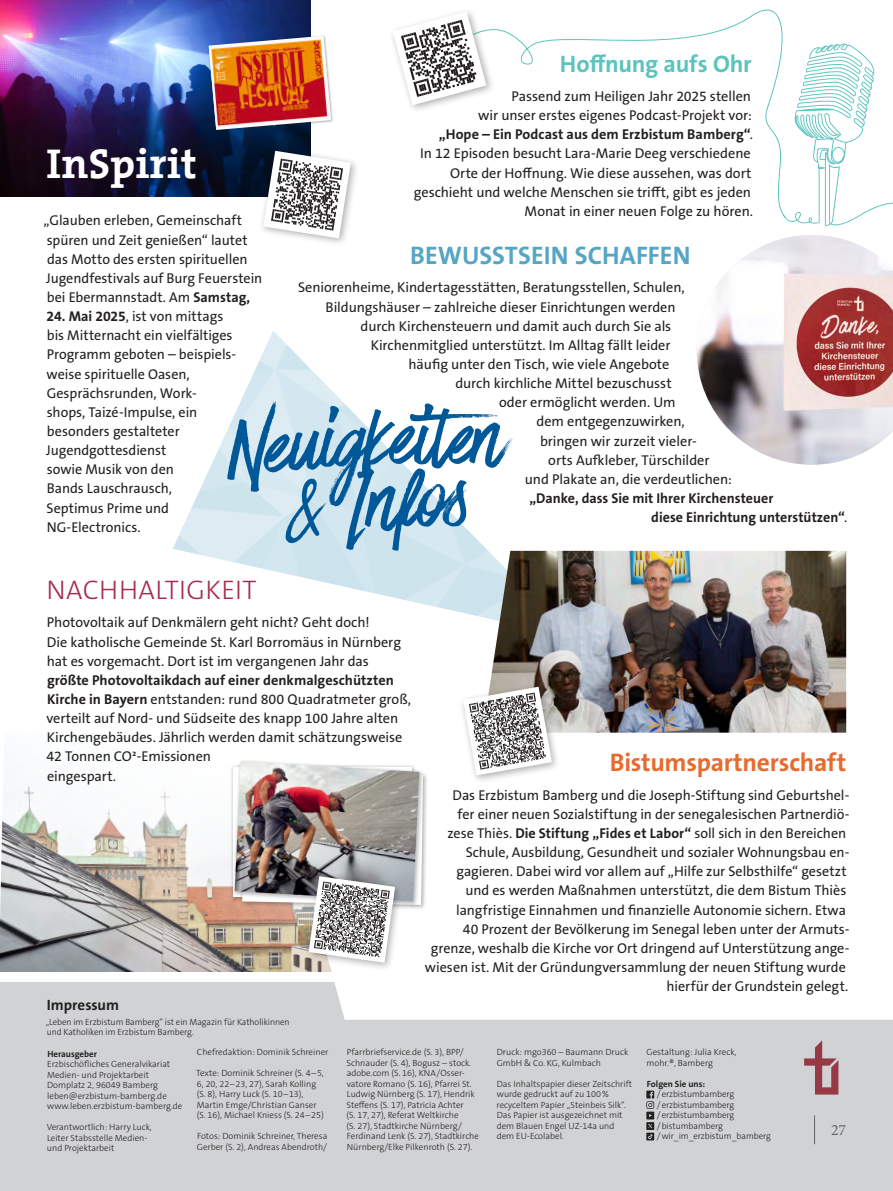
<style>
.page{position:relative;width:893px;height:1191px;background:#fff}
.page>*{position:absolute;margin:0;border:0;box-sizing:border-box;transform-origin:0 0}
.t1{font:99px "Have Heart One";color:#005898}
.t2{font:700 42px "The Serif 7";color:#fff}
.t3{font:300 27px "The Sans B W3";letter-spacing:.015em;color:#a52b4c}
.t4{font:700 25.5px "The Sans B W7";letter-spacing:-.01em;color:#e76a2e}
.t5{font:700 25.5px "The Sans B W7";letter-spacing:.005em;color:#56a5c4}
.t6{font:700 24px "The Sans B W7";letter-spacing:-.01em;color:#5ac4bd}
.t7{font:15.75px "Minion Pro";color:#636366}
.t8{font:700 15px "The Sans B W7";color:#231f20}
.t9{font:14.25px/19.2px "The Sans B W5 Plain";letter-spacing:-.005em;color:#231f20}
.t10{font:700 14.25px/19.2px "The Sans B W7";color:#231f20}
.t11{font:300 9px/10.5px "The Sans B W3";color:#231f20}
.t12{font:700 9px "The Sans B W7";color:#231f20}
.s1{font-family:"The Sans B W7";font-weight:700}
.s2{font-family:"The Sans B W5 Plain";font-weight:400}
.s3{font-size:81px}
</style>
<div class="page">
<img style="left:0;top:786px;width:310px;height:186px">
<div style="left:0;top:981px;width:893px;height:210px;background:#d1d2d4"></div>
<div style="left:310px;top:971px;width:583px;height:48px;background:#fff"></div>
<div style="left:0;top:972px;width:406px;height:9px;background:#fff"></div>
<img style="left:0;top:0;width:310px;height:197px">
<img style="left:173px;top:331px;width:399px;height:286px">
<div style="left:259px;top:146px;width:100px;height:101px;background:#231f20;opacity:.35"></div>
<svg style="left:263px;top:151px;width:88px;height:87px"></svg>
<div style="left:232px;top:759px;width:193px;height:148px;background:#231f20;opacity:.35"></div>
<div style="left:207px;top:34px;width:127px;height:98px;background:#231f20;opacity:.35"></div>
<svg style="left:209px;top:36px;width:122px;height:94px"></svg>
<img style="left:209px;top:37px;width:122px;height:92px">
<svg style="left:227px;top:401px;width:286px;height:105px"></svg>
<img style="left:697px;top:235px;width:196px;height:230px">
<div style="left:304px;top:871px;width:100px;height:100px;background:#231f20;opacity:.35"></div>
<img style="left:235px;top:761px;width:188px;height:201px">
<img style="left:485px;top:551px;width:361px;height:181px">
<div style="left:459px;top:682px;width:101px;height:102px;background:#231f20;opacity:.35"></div>
<svg style="left:463px;top:686px;width:89px;height:89px"></svg>
<svg style="left:786px;top:43px;width:107px;height:183px"></svg>
<svg style="left:495px;top:9px;width:298px;height:210px"></svg>
<div style="left:388px;top:7px;width:107px;height:107px;background:#231f20;opacity:.35"></div>
<svg style="left:393px;top:11px;width:93px;height:94px"></svg>
<svg style="left:646px;top:1090px;width:8px;height:49px"></svg>
<svg style="left:814px;top:1115px;width:1px;height:29px"></svg>
<svg style="left:804px;top:1040px;width:34px;height:54px"></svg>
<h2 class="t2" style="left:47px;top:128px;width:152px">InSpirit</h2>
<p class="t9" style="left:44px;top:211px;width:220px">„Glauben erleben, Gemeinschaft spüren und Zeit genießen“ lautet das Motto des ersten spirituellen Jugendfestivals auf Burg Feuerstein bei Ebermannstadt. Am <span class="s1">Samstag,</span></p>
<p class="t9" style="left:46px;top:307px;width:190px"><span class="s1">24. Mai 2025</span>, ist von mittags bis Mitternacht ein vielfältiges<br>Programm geboten – beispiels&shy;weise spirituelle Oasen,<br>Gesprächsrunden, Work&shy;shops, Taizé-Impulse, ein besonders gestalteter<br>Jugendgottesdienst<br>sowie Musik von den<br>Bands Lauschrausch,<br>Septimus Prime und<br>NG-Electronics.</p>
<h3 class="t6" style="left:560px;top:49px;width:193px">Hoffnung aufs Ohr</h3>
<p class="t9" style="left:478px;top:87px;width:275px;text-align:right">Passend zum Heiligen Jahr 2025 stellen<br>wir unser erstes eigenes Podcast-Projekt vor:</p>
<p class="t10" style="left:439px;top:125px;width:316px">„Hope – Ein Podcast aus dem Erzbistum Bamberg“<span class="s2">.</span></p>
<p class="t9" style="left:414px;top:144px;width:341px;text-align:right">In 12 Episoden besucht Lara-Marie Deeg verschiedene Orte der Hoffnung. Wie diese aussehen, was dort geschieht und welche Menschen sie trifft, gibt es jeden Monat in einer neuen Folge zu hören.</p>
<h3 class="t5" style="left:410px;top:239px;width:282px">BEWUSSTSEIN SCHAFFEN</h3>
<p class="t9" style="left:298px;top:278px;width:388px">Seniorenheime, Kindertagesstätten, Beratungsstellen, Schulen,</p>
<p class="t9" style="left:326px;top:297px;width:352px">Bildungshäuser – zahlreiche dieser Einrichtungen werden</p>
<p class="t9" style="left:361px;top:316px;width:312px">durch Kirchensteuern und damit auch durch Sie als</p>
<p class="t9" style="left:371px;top:335px;width:301px">Kirchenmitglied unterstützt. Im Alltag fällt leider</p>
<p class="t9" style="left:408px;top:355px;width:262px">häufig unter den Tisch, wie viele Angebote</p>
<p class="t9" style="left:455px;top:374px;width:218px">durch kirchliche Mittel bezuschusst</p>
<p class="t9" style="left:499px;top:393px;width:178px">oder ermöglicht werden. Um</p>
<p class="t9" style="left:536px;top:412px;width:150px">dem entgegenzuwirken,</p>
<p class="t9" style="left:540px;top:431px;width:158px">bringen wir zurzeit vieler-</p>
<p class="t9" style="left:548px;top:450px;width:163px">orts Aufkleber, Türschilder</p>
<p class="t9" style="left:525px;top:469px;width:209px">und Plakate an, die verdeutlichen:</p>
<p class="t10" style="left:651px;top:488px;width:197px;text-indent:-122px">„Danke, dass Sie mit Ihrer Kirchensteuer<br>diese Einrichtung unterstützen“<span class="s2">.</span></p>
<h1 class="t1" style="left:295px;top:446px;width:173px"><span class="s3">&amp;</span> Infos</h1>
<h3 class="t3" style="left:47px;top:572px;width:212px">NACHHALTIGKEIT</h3>
<p class="t9" style="left:47px;top:613px;width:356px">Photovoltaik auf Denkmälern geht nicht? Geht doch!<br>Die katholische Gemeinde St. Karl Borromäus in Nürnberg hat es vorgemacht. Dort ist im vergangenen Jahr das</p>
<p class="t10" style="left:47px;top:670px;width:348px">größte Photovoltaikdach auf einer denkmalgeschützten</p>
<p class="t9" style="left:46px;top:689px;width:366px"><span class="s1">Kirche in Bayern</span> entstanden: rund 800 Quadratmeter groß, verteilt auf Nord- und Südseite des knapp 100 Jahre alten Kirchengebäudes. Jährlich werden damit schätzungsweise 42 Tonnen CO²-Emissionen<br>eingespart.</p>
<p class="t8" style="left:47px;top:995px;width:74px">Impressum</p>
<p class="t11" style="left:46px;top:1016px;width:246px">„Leben im Erzbistum Bamberg“ ist ein Magazin für Katholikinnen und Katholiken im Erzbistum Bamberg.</p>
<h3 class="t4" style="left:610px;top:746px;width:238px">Bistumspartnerschaft</h3>
<p class="t9" style="left:425px;top:785px;width:426px;text-align:right">Das Erzbistum Bamberg und die Joseph-Stiftung sind Geburtshel-<br>fer einer neuen Sozialstiftung in der senegalesischen Partnerdiö-<br>zese Thiès. <span class="s1">Die Stiftung „Fides et Labor“</span> soll sich in den Bereichen Schule, Ausbildung, Gesundheit und sozialer Wohnungsbau en&shy;gagieren. Dabei wird vor allem auf „Hilfe zur Selbsthilfe“ gesetzt<br>und es werden Maßnahmen unterstützt, die dem Bistum Thiès langfristige Einnahmen und finanzielle Autonomie sichern. Etwa<br>40 Prozent der Bevölkerung im Senegal leben unter der Armuts&shy;grenze, weshalb die Kirche vor Ort dringend auf Unterstützung ange&shy;wiesen ist. Mit der Gründungversammlung der neuen Stiftung wurde hierfür der Grundstein gelegt.</p>
<p class="t12" style="left:47px;top:1048px;width:51px">Herausgeber</p>
<p class="t11" style="left:47px;top:1059px;width:137px">Erzbischöfliches Generalvikariat<br>Medien- und Projektarbeit<br>Domplatz 2, 96049 Bamberg leben@erzbistum-bamberg.de www.leben.erzbistum-bamberg.de</p>
<p class="t11" style="left:47px;top:1122px;width:106px">Verantwortlich: Harry Luck,<br>Leiter Stabsstelle Medien&shy;und Projektarbeit</p>
<p class="t11" style="left:197px;top:1047px;width:133px">Chefredaktion: Dominik Schreiner</p>
<p class="t11" style="left:196px;top:1068px;width:129px">Texte: Dominik Schreiner (S. 4–5,<br>6, 20, 22–23, 27), Sarah Kolling (S. 8), Harry Luck (S. 10–13),<br>Martin Emge/Christian Ganser (S. 16), Michael Kniess (S. 24–25)</p>
<p class="t11" style="left:197px;top:1131px;width:132px">Fotos: Dominik Schreiner, Theresa<br>Gerber (S. 2), Andreas Abendroth/</p>
<p class="t11" style="left:347px;top:1047px;width:134px">Pfarrbriefservice.de (S. 3), BPP/ Schnauder (S. 4), Bogusz – stock. adobe.com (S. 16), KNA/Osser&shy;vatore Romano (S. 16), Pfarrei St.<br>Ludwig Nürnberg (S. 17), Hendrik Steffens (S. 17), Patricia Achter<br>(S. 17, 27), Referat Weltkirche<br>(S. 27), Stadtkirche Nürnberg/ Ferdinand Lenk (S. 27), Stadtkirche Nürnberg/Elke Pilkenroth (S. 27).</p>
<p class="t11" style="left:497px;top:1047px;width:133px">Druck: mgo360 – Baumann Druck<br>GmbH &amp; Co. KG, Kulmbach</p>
<p class="t11" style="left:497px;top:1078px;width:137px">Das Inhaltspapier dieser Zeitschrift wurde gedruckt auf zu 100% recyceltem Papier „Steinbeis Silk“.<br>Das Papier ist ausgezeichnet mit dem Blauen Engel UZ-14a und dem EU-Ecolabel.</p>
<p class="t11" style="left:646px;top:1047px;width:91px">Gestaltung: Julia Kreck, mohr.®, Bamberg</p>
<p class="t12" style="left:647px;top:1077px;width:60px">Folgen Sie uns:</p>
<p class="t11" style="left:657px;top:1089px;width:115px">/erzbistumbamberg /erzbistumbamberg /erzbistumbamberg /bistumbamberg /wir_im_erzbistum_bamberg</p>
<p class="t7" style="left:831px;top:1119px;width:17px">27</p>
</div>
